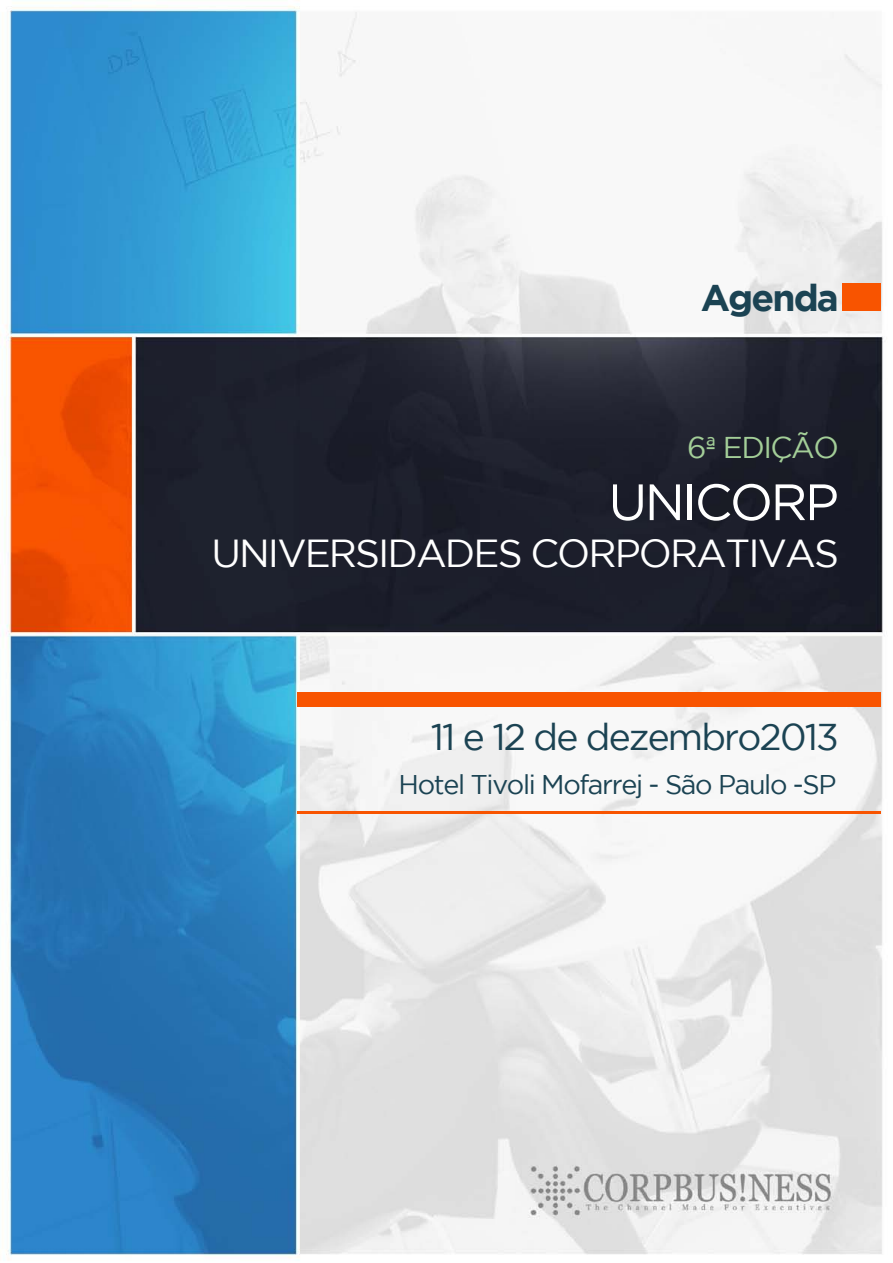
<style>
.page{position:relative;width:893px;height:1263px;background:#fff}
.page>*{position:absolute;margin:0;border:0;box-sizing:border-box;transform-origin:0 0}
.t1{font:51px "Gotham";letter-spacing:-.05em;color:#fff}
.t2{font:39px "Gotham";letter-spacing:-.05em;color:#fff}
.t3{font:37.2px "Gotham";letter-spacing:-.05em;color:#1b4353}
.t4{font:700 37.2px "Gotham";letter-spacing:-.05em;color:#1b4353}
.t5{font:30px "Gotham";letter-spacing:-.05em;color:#a3ce98}
.t6{font:27px "Gotham";letter-spacing:-.05em;color:#1b4353}
</style>
<div class="page">
<img style="left:5px;top:0;width:880px;height:1261px">
<div style="left:843px;top:284px;width:38px;height:27px;background:#f85400"></div>
<div style="left:298px;top:692px;width:583px;height:14px;background:#f85400"></div>
<hr style="left:298px;top:811px;width:583px;height:2px;background:#f85400">
<h3 class="t4" style="left:701px;top:276px;width:140px">Agenda</h3>
<p class="t5" style="left:687px;top:431px;width:153px">6ª EDIÇÃO</p>
<h1 class="t1" style="left:608px;top:474px;width:232px">UNICORP</h1>
<h2 class="t2" style="left:211px;top:531px;width:629px">UNIVERSIDADES CORPORATIVAS</h2>
<h3 class="t3" style="left:431px;top:716px;width:410px">11 e 12 de dezembro2013</h3>
<p class="t6" style="left:399px;top:769px;width:439px">Hotel Tivoli Mofarrej - São Paulo -SP</p>
</div>
